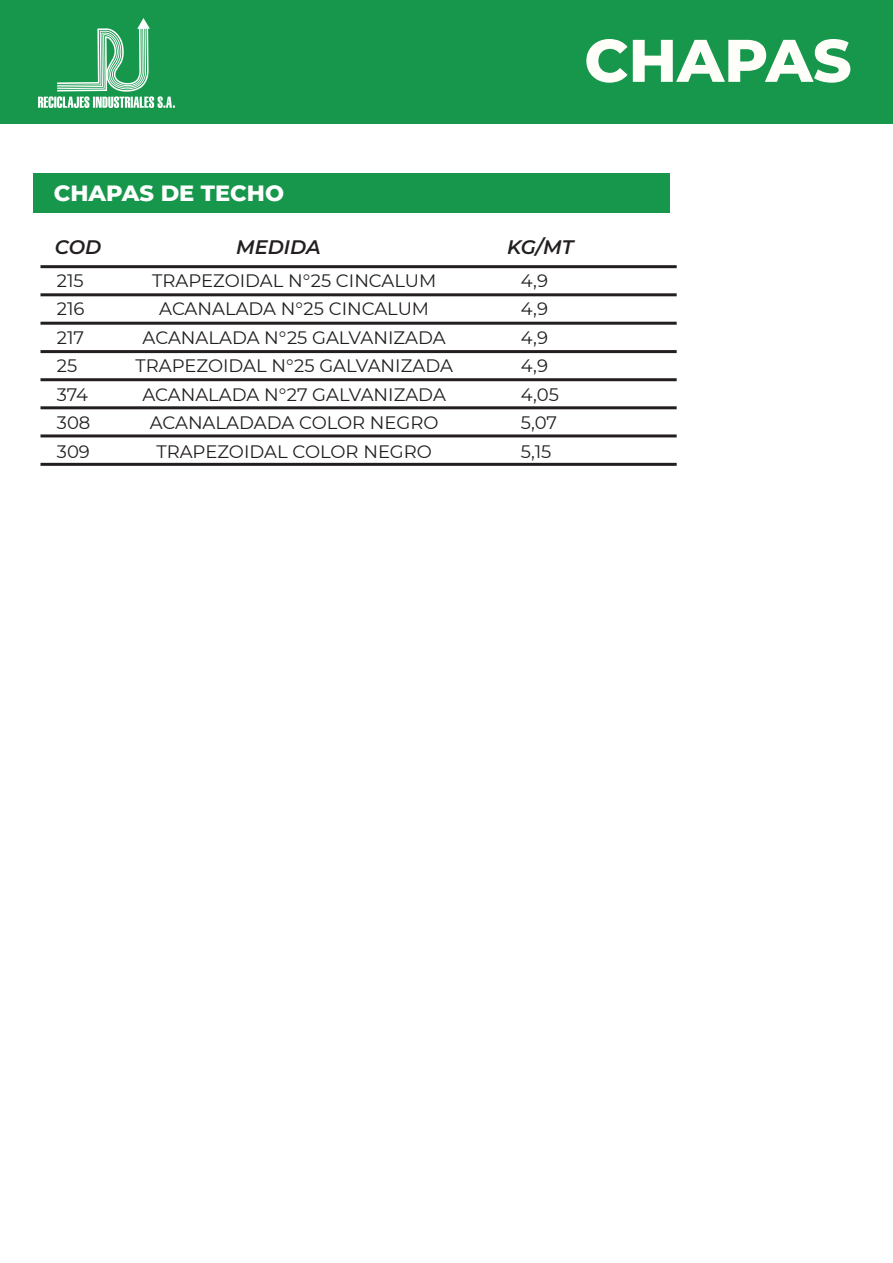
<style>
.page{position:relative;width:893px;height:1263px;background:#fff}
.page>*{position:absolute;margin:0;border:0;box-sizing:border-box;transform-origin:0 0}
.t1{font:800 60px "Montserrat";color:#fffef9}
.t2{font:800 22.5px "Montserrat";color:#fff}
.t3{font:italic 600 19.5px "Montserrat";color:#231f20}
.t4{font:18px/28.5px "Montserrat";color:#231f20}
</style>
<div class="page">
<div style="left:0;top:1px;width:893px;height:123px;background:#16974c"></div>
<div style="left:34px;top:173px;width:636px;height:40px;background:#16974c"></div>
<img style="left:38px;top:18px;width:136px;height:89px">
<hr style="left:40px;top:265px;width:637px;height:3px;background:#231f20">
<hr style="left:40px;top:293px;width:637px;height:3px;background:#231f20">
<hr style="left:40px;top:322px;width:637px;height:3px;background:#231f20">
<hr style="left:40px;top:350px;width:637px;height:3px;background:#231f20">
<hr style="left:40px;top:378px;width:637px;height:3px;background:#231f20">
<hr style="left:40px;top:406px;width:637px;height:3px;background:#231f20">
<hr style="left:40px;top:434px;width:637px;height:3px;background:#231f20">
<hr style="left:40px;top:463px;width:637px;height:3px;background:#231f20">
<h1 class="t1" style="left:584px;top:17px;width:269px">CHAPAS</h1>
<p class="t2" style="left:54px;top:177px;width:232px">CHAPAS DE TECHO</p>
<p class="t3" style="left:55px;top:233px;width:48px">COD</p>
<p class="t3" style="left:236px;top:233px;width:86px">MEDIDA</p>
<p class="t3" style="left:507px;top:233px;width:68px">KG/MT</p>
<p class="t4" style="left:57px;top:266px;width:35px">215<br>216<br>217<br>25<br>374<br>308<br>309</p>
<p class="t4" style="left:135px;top:266px;width:319px;text-align:center">TRAPEZOIDAL N°25 CINCALUM<br>ACANALADA N°25 CINCALUM<br>ACANALADA N°25 GALVANIZADA<br>TRAPEZOIDAL N°25 GALVANIZADA<br>ACANALADA N°27 GALVANIZADA<br>ACANALADADA COLOR NEGRO<br>TRAPEZOIDAL COLOR NEGRO</p>
<p class="t4" style="left:521px;top:266px;width:39px">4,9<br>4,9<br>4,9<br>4,9<br>4,05<br>5,07<br>5,15</p>
</div>
